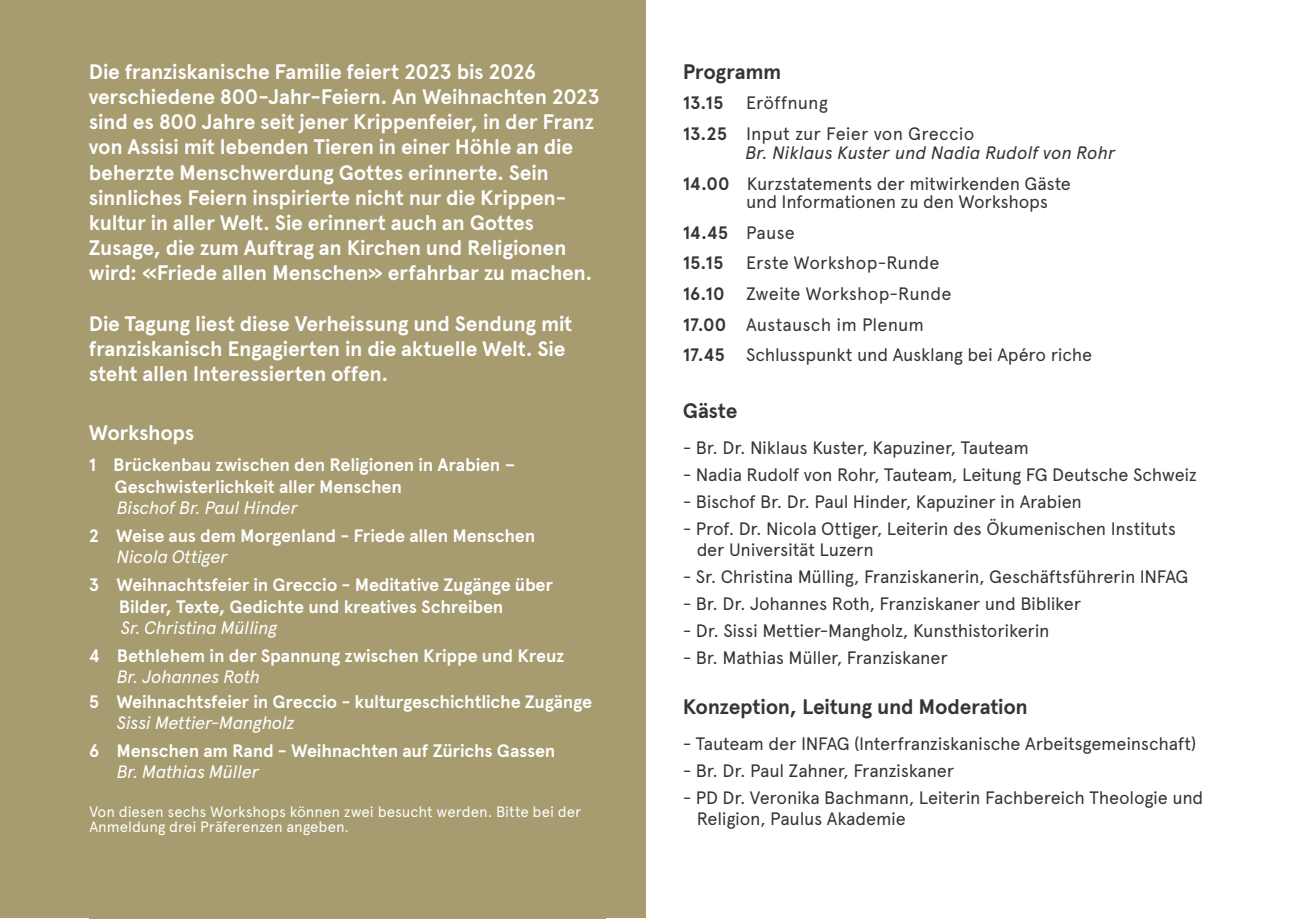
<style>
.page{position:relative;width:1289px;height:919px;background:#fff}
.page>*{position:absolute;margin:0;border:0;box-sizing:border-box;transform-origin:0 0}
.t1{font:700 21px/25.2px "Apercu Pro";letter-spacing:-.015em;color:#fff}
.t2{font:700 21px "Apercu Pro";letter-spacing:-.015em;color:#343535}
.t3{font:18px/30.6px "Apercu Pro";letter-spacing:-.015em;color:#343535}
.t4{font:700 18px/21.6px "Apercu Pro";letter-spacing:-.015em;color:#fff}
.t5{font:italic 18px "Apercu Pro";letter-spacing:-.025em;color:#fff}
.t6{font:italic 18px/30.6px "Apercu Pro";letter-spacing:-.005em;color:#343535}
.t7{font:18px/30.6px "Apercu Pro";letter-spacing:.005em;color:#343535}
.t8{font:700 18px "Apercu Pro";color:#343535}
.t9{font:15px/15px "Apercu Pro";letter-spacing:-.005em;color:#fff}
.s1{font-weight:700}
.s2{font-weight:700;font-style:normal}
.s3{font-style:normal}
</style>
<div class="page">
<div style="left:0;top:1px;width:645px;height:917px;background:#a79b70"></div>
<p class="t1" style="left:89px;top:58px;width:512px">Die franziskanische Familie feiert 2023 bis 2026 verschiedene 800-Jahr-Feiern. An Weihnachten 2023 sind es 800 Jahre seit jener Krippenfeier, in der Franz von Assisi mit lebenden Tieren in einer Höhle an die beherzte Menschwerdung Gottes erinnerte. Sein sinnliches Feiern inspirierte nicht nur die Krippen&shy;kultur in aller Welt. Sie erinnert auch an Gottes Zusage, die zum Auftrag an Kirchen und Religionen wird: «Friede allen Menschen» erfahrbar zu machen.</p>
<p class="t1" style="left:89px;top:310px;width:485px">Die Tagung liest diese Verheissung und Sendung mit franziskanisch Engagierten in die aktuelle Welt. Sie steht allen Interessierten offen.</p>
<p class="t1" style="left:89px;top:420px;width:107px">Workshops</p>
<p class="t4" style="left:115px;top:453px;width:402px;text-indent:-26px">1 Brückenbau zwischen den Religionen in Arabien –<br>Geschwisterlichkeit aller Menschen</p>
<p class="t5" style="left:117px;top:494px;width:183px">Bischof Br. Paul Hinder</p>
<p class="t4" style="left:89px;top:524px;width:448px">2 Weise aus dem Morgenland - Friede allen Menschen</p>
<p class="t5" style="left:117px;top:543px;width:113px">Nicola Ottiger</p>
<p class="t4" style="left:119px;top:573px;width:435px;text-indent:-30px">3 Weihnachtsfeier in Greccio - Meditative Zugänge über<br>Bilder, Texte, Gedichte und kreatives Schreiben</p>
<p class="t5" style="left:121px;top:614px;width:158px">Sr. Christina Mülling</p>
<p class="t4" style="left:89px;top:644px;width:477px">4 Bethlehem in der Spannung zwischen Krippe und Kreuz</p>
<p class="t5" style="left:117px;top:663px;width:145px">Br. Johannes Roth</p>
<p class="t4" style="left:89px;top:690px;width:505px">5 Weihnachtsfeier in Greccio - kulturgeschichtliche Zugänge</p>
<p class="t5" style="left:117px;top:709px;width:180px">Sissi Mettier-Mangholz</p>
<p class="t4" style="left:89px;top:739px;width:468px">6 Menschen am Rand - Weihnachten auf Zürichs Gassen</p>
<p class="t5" style="left:117px;top:758px;width:144px">Br. Mathias Müller</p>
<p class="t9" style="left:89px;top:803px;width:493px">Von diesen sechs Workshops können zwei besucht werden. Bitte bei der<br>Anmeldung drei Präferenzen angeben.</p>
<p class="t2" style="left:682px;top:55px;width:100px">Programm</p>
<p class="t8" style="left:682px;top:89px;width:42px">13.15</p>
<p class="t7" style="left:682px;top:86px;width:293px;text-indent:63px">Eröffnung<br><span class="s1">13.25</span> Input zur Feier von Greccio</p>
<p class="t6" style="left:682px;top:137px;width:434px;text-indent:63px">Br. Niklaus Kuster und Nadia Rudolf von Rohr<br><span class="s2">14.00</span> <span class="s3">Kurzstatements der mitwirkenden Gäste</span></p>
<p class="t3" style="left:682px;top:185px;width:367px;text-indent:63px">und Informationen zu den Workshops<br><span class="s1">14.45</span> Pause<br><span class="s1">15.15</span></p>
<p class="t3" style="left:682px;top:246px;width:411px;text-indent:63px">Erste Workshop-Runde<br><span class="s1">16.10</span> Zweite Workshop-Runde<br><span class="s1">17.00</span> Austausch im Plenum<br><span class="s1">17.45</span> Schlusspunkt und Ausklang bei Apéro riche</p>
<p class="t2" style="left:682px;top:394px;width:56px">Gäste</p>
<p class="t3" style="left:682px;top:431px;width:348px">- Br. Dr. Niklaus Kuster, Kapuziner, Tauteam</p>
<p class="t3" style="left:682px;top:458px;width:516px">- Nadia Rudolf von Rohr, Tauteam, Leitung FG Deutsche Schweiz</p>
<p class="t3" style="left:682px;top:485px;width:400px">- Bischof Br. Dr. Paul Hinder, Kapuziner in Arabien</p>
<p class="t3" style="left:696px;top:517px;width:481px;line-height:21px;text-indent:-14px">- Prof. Dr. Nicola Ottiger, Leiterin des Ökumenischen Instituts der Universität Luzern</p>
<p class="t3" style="left:682px;top:560px;width:507px">- Sr. Christina Mülling, Franziskanerin, Geschäftsführerin INFAG</p>
<p class="t3" style="left:682px;top:587px;width:400px">- Br. Dr. Johannes Roth, Franziskaner und Bibliker</p>
<p class="t3" style="left:682px;top:614px;width:368px">- Dr. Sissi Mettier-Mangholz, Kunsthistorikerin</p>
<p class="t3" style="left:682px;top:641px;width:266px">- Br. Mathias Müller, Franziskaner</p>
<p class="t2" style="left:682px;top:691px;width:347px">Konzeption, Leitung und Moderation</p>
<p class="t3" style="left:682px;top:727px;width:515px">- Tauteam der INFAG (Interfranziskanische Arbeitsgemeinschaft)</p>
<p class="t3" style="left:682px;top:754px;width:273px">- Br. Dr. Paul Zahner, Franziskaner</p>
<p class="t3" style="left:696px;top:786px;width:508px;line-height:21px;text-indent:-14px">- PD Dr. Veronika Bachmann, Leiterin Fachbereich Theologie und<br>Religion, Paulus Akademie</p>
</div>
